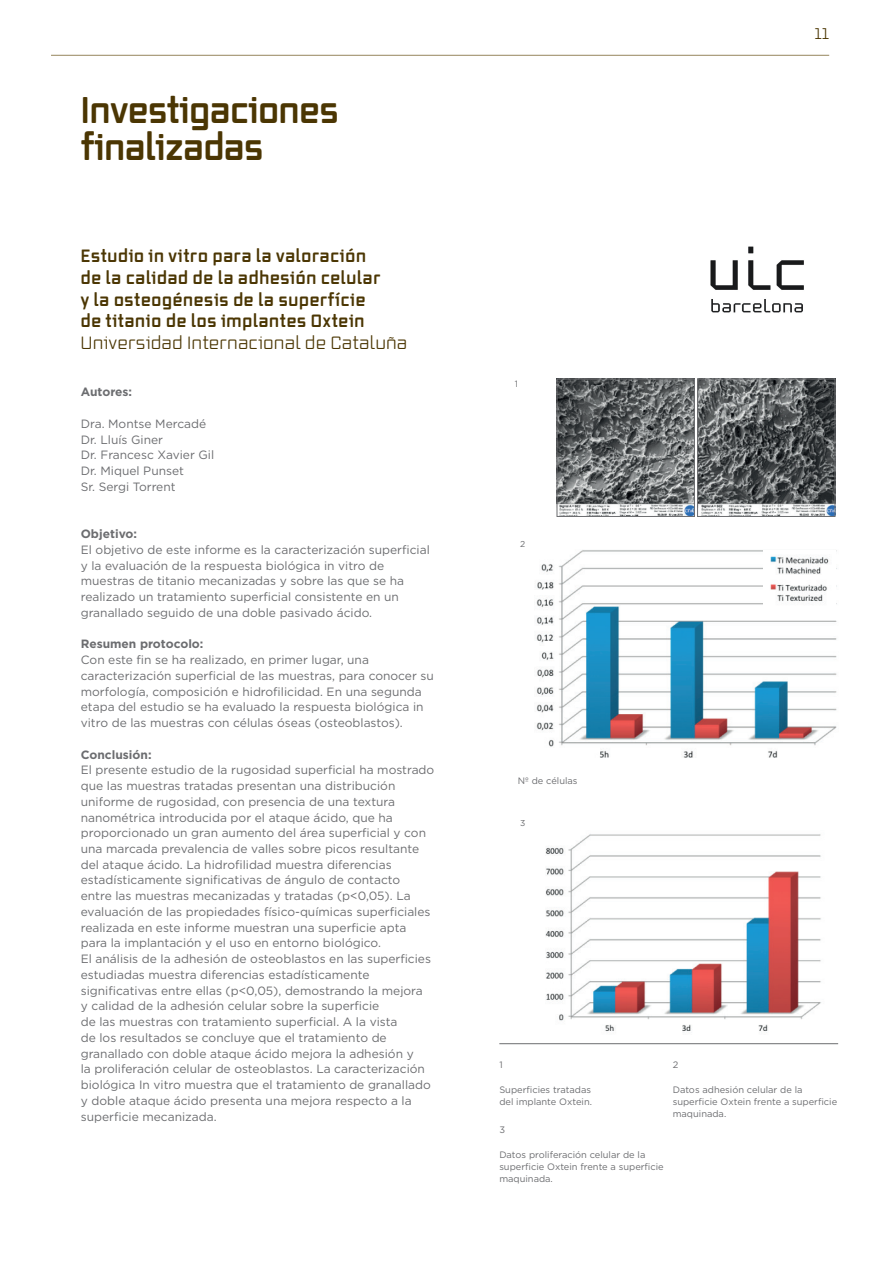
<style>
.page{position:relative;width:893px;height:1263px;background:#fff}
.page>*{position:absolute;margin:0;border:0;box-sizing:border-box;transform-origin:0 0}
.t1{font:700 36px/37.5px "Vox Round";color:#4b3603}
.t2{font:700 17.25px/21.8px "Vox Round";letter-spacing:.045em;color:#4b3603}
.t3{font:17.25px "Vox Round";letter-spacing:.045em;color:#4b3603}
.t4{font:15px "Vox Round";color:#4b3603}
.t5{font:12px/15.8px "Gotham";color:#6c6d70}
.t6{font:700 12px "Gotham";color:#6c6d70}
.t7{font:9.3px/12.1px "Gotham";color:#6c6d70}
.t8{font:9px "Gotham";color:#6c6d70}
.t9{font:8.55px "Gotham";color:#6c6d70}
</style>
<div class="page">
<hr style="left:51px;top:55px;width:778px;height:1px;background:#96855c">
<hr style="left:499px;top:1043px;width:339px;height:1px;background:#6c6d70">
<img style="left:535px;top:550px;width:302px;height:208px">
<img style="left:545px;top:834px;width:276px;height:198px">
<img style="left:763px;top:550px;width:72px;height:59px">
<img style="left:710px;top:246px;width:94px;height:67px">
<img style="left:699px;top:381px;width:134px;height:134px">
<div style="left:697px;top:379px;width:138px;height:138px;border:1px solid #6c6d70"></div>
<img style="left:559px;top:381px;width:134px;height:134px">
<div style="left:557px;top:379px;width:138px;height:138px;border:1px solid #6c6d70"></div>
<h1 class="t1" style="left:81px;top:90px;width:259px">Investigaciones finalizadas</h1>
<h2 class="t2" style="left:81px;top:245px;width:301px">Estudio in vitro para la valoración de la calidad de la adhesión celular y la osteogénesis de la superfície de titanio de los implantes Oxtein</h2>
<h2 class="t3" style="left:81px;top:332px;width:328px">Universidad Internacional de Cataluña</h2>
<p class="t6" style="left:81px;top:384px;width:53px">Autores:</p>
<p class="t5" style="left:81px;top:415px;width:135px">Dra. Montse Mercadé<br>Dr. Lluís Giner<br>Dr. Francesc Xavier Gil<br>Dr. Miquel Punset<br>Sr. Sergi Torrent</p>
<p class="t6" style="left:81px;top:526px;width:58px">Objetivo:</p>
<p class="t5" style="left:81px;top:541px;width:351px">El objetivo de este informe es la caracterización superficial y la evaluación de la respuesta biológica in vitro de muestras de titanio mecanizadas y sobre las que se ha realizado un tratamiento superficial consistente en un granallado seguido de una doble pasivado ácido.</p>
<p class="t6" style="left:81px;top:636px;width:124px">Resumen protocolo:</p>
<p class="t5" style="left:81px;top:652px;width:355px">Con este fin se ha realizado, en primer lugar, una caracterización superficial de las muestras, para conocer su morfología, composición e hidrofilicidad. En una segunda etapa del estudio se ha evaluado la respuesta biológica in vitro de las muestras con células óseas (osteoblastos).</p>
<p class="t6" style="left:81px;top:746px;width:72px">Conclusión:</p>
<p class="t5" style="left:81px;top:762px;width:355px">El presente estudio de la rugosidad superficial ha mostrado que las muestras tratadas presentan una distribución uniforme de rugosidad, con presencia de una textura nanométrica introducida por el ataque ácido, que ha proporcionado un gran aumento del área superficial y con una marcada prevalencia de valles sobre picos resultante del ataque ácido. La hidrofilidad muestra diferencias estadísticamente significativas de ángulo de contacto<br>entre las muestras mecanizadas y tratadas (p&lt;0,05). La evaluación de las propiedades físico-químicas superficiales realizada en este informe muestran una superficie apta para la implantación y el uso en entorno biológico.<br>El análisis de la adhesión de osteoblastos en las superficies estudiadas muestra diferencias estadísticamente significativas entre ellas (p&lt;0,05), demostrando la mejora<br>y calidad de la adhesión celular sobre la superficie<br>de las muestras con tratamiento superficial. A la vista<br>de los resultados se concluye que el tratamiento de granallado con doble ataque ácido mejora la adhesión y<br>la proliferación celular de osteoblastos. La caracterización biológica In vitro muestra que el tratamiento de granallado y doble ataque ácido presenta una mejora respecto a la superficie mecanizada.</p>
<p class="t4" style="left:815px;top:24px;width:16px">11</p>
<p class="t8" style="left:515px;top:378px;width:5px">1</p>
<p class="t9" style="left:520px;top:538px;width:7px">2</p>
<p class="t7" style="left:518px;top:774px;width:61px">Nº de células</p>
<p class="t9" style="left:520px;top:817px;width:7px">3</p>
<p class="t7" style="left:499px;top:1059px;width:5px">1</p>
<p class="t7" style="left:499px;top:1083px;width:94px">Superficies tratadas del implante Oxtein.</p>
<p class="t7" style="left:499px;top:1124px;width:7px">3</p>
<p class="t7" style="left:499px;top:1148px;width:166px">Datos proliferación celular de la superficie Oxtein frente a superficie maquinada.</p>
<p class="t7" style="left:673px;top:1059px;width:7px">2</p>
<p class="t7" style="left:673px;top:1083px;width:166px">Datos adhesión celular de la superficie Oxtein frente a superficie maquinada.</p>
</div>
